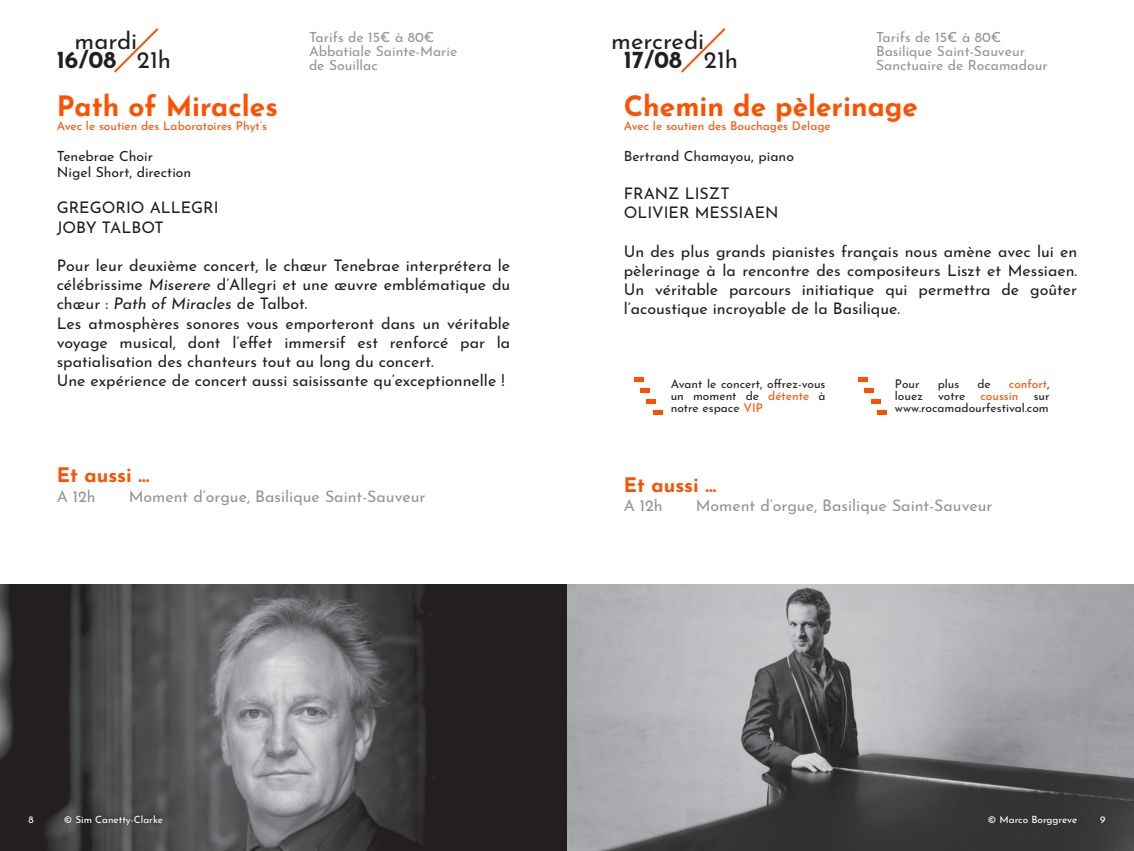
<style>
.page{position:relative;width:1134px;height:851px;background:#fff}
.page>*{position:absolute;margin:0;border:0;box-sizing:border-box;transform-origin:0 0}
.t1{font:700 28px "Josefin Sans";color:#ff5000}
.t2{font:24px "Josefin Sans";color:#231f20}
.t3{font:700 24px "Josefin Sans";color:#231f20}
.t4{font:700 20px "Josefin Sans";color:#ff5000}
.t5{font:16px/19.2px "Josefin Sans";color:#231f20;text-align:justify}
.t6{font:16px "Josefin Sans";color:#939598}
.t7{font:14px/14px "Josefin Sans";color:#939598}
.t8{font:14px "Josefin Sans";color:#231f20}
.t9{font:12px/12px "Josefin Sans";color:#231f20;text-align:justify}
.t10{font:12px "Josefin Sans";color:#ff5000}
.t11{font:10px "Josefin Sans";color:#fff}
.s1{font-style:italic}
.s2{color:#ff5000}
.s3{color:#231f20}
</style>
<div class="page">
<img style="left:0;top:584px;width:1134px;height:266px">
<svg style="left:114px;top:28px;width:45px;height:45px"></svg>
<svg style="left:681px;top:28px;width:45px;height:45px"></svg>
<div style="left:60px;top:809px;width:107px;height:19px;background:#231f20;opacity:.75"></div>
<hr style="left:640px;top:388px;width:10px;height:4px;background:#ff5000">
<hr style="left:646px;top:399px;width:10px;height:4px;background:#ff5000">
<hr style="left:653px;top:410px;width:10px;height:4px;background:#ff5000">
<div style="left:634px;top:377px;width:9px;height:5px;background:#ff5000"></div>
<hr style="left:864px;top:388px;width:10px;height:4px;background:#ff5000">
<svg style="left:871px;top:399px;width:9px;height:4px"></svg>
<div style="left:877px;top:409px;width:10px;height:5px;background:#ff5000"></div>
<div style="left:858px;top:377px;width:10px;height:5px;background:#ff5000"></div>
<p class="t2" style="left:75px;top:20px;width:64px">mardi</p>
<p class="t3" style="left:57px;top:39px;width:61px">16/08</p>
<p class="t2" style="left:137px;top:40px;width:36px">21h</p>
<p class="t7" style="left:309px;top:28px;width:127px">Tarifs de 15€ à 80€</p>
<p class="t7" style="left:309px;top:42px;width:150px">Abbatiale Sainte-Marie de Souillac</p>
<p class="t2" style="left:611px;top:20px;width:95px">mercredi</p>
<p class="t3" style="left:624px;top:39px;width:60px">17/08</p>
<p class="t2" style="left:704px;top:40px;width:36px">21h</p>
<p class="t7" style="left:876px;top:28px;width:127px">Tarifs de 15€ à 80€</p>
<p class="t7" style="left:876px;top:42px;width:150px">Basilique Saint-Sauveur</p>
<p class="t7" style="left:876px;top:56px;width:173px">Sanctuaire de Rocamadour</p>
<p class="t1" style="left:57px;top:81px;width:223px">Path of Miracles</p>
<p class="t10" style="left:57px;top:115px;width:212px">Avec le soutien des Laboratoires Phyt’s</p>
<p class="t8" style="left:57px;top:144px;width:98px">Tenebrae Choir</p>
<p class="t8" style="left:57px;top:161px;width:136px">Nigel Short, direction</p>
<p class="t5" style="left:57px;top:196px;width:164px">GREGORIO ALLEGRI</p>
<p class="t5" style="left:57px;top:215px;width:109px">JOBY TALBOT</p>
<p class="t5" style="left:57px;top:254px;width:455px">Pour leur deuxième concert, le chœur Tenebrae interprétera le célébrissime <span class="s1">Miserere</span> d’Allegri et une œuvre emblématique du chœur : <span class="s1">Path of Miracles</span> de Talbot.</p>
<p class="t5" style="left:57px;top:311px;width:455px">Les atmosphères sonores vous emporteront dans un véritable voyage musical, dont l’effet immersif est renforcé par la spatialisation des chanteurs tout au long du concert.</p>
<p class="t5" style="left:57px;top:369px;width:449px">Une expérience de concert aussi saisissante qu’exceptionnelle !</p>
<p class="t1" style="left:624px;top:81px;width:296px">Chemin de pèlerinage</p>
<p class="t10" style="left:624px;top:115px;width:209px">Avec le soutien des Bouchages Delage</p>
<p class="t8" style="left:624px;top:144px;width:172px">Bertrand Chamayou, piano</p>
<p class="t5" style="left:624px;top:182px;width:107px">FRANZ LISZT</p>
<p class="t5" style="left:624px;top:201px;width:156px">OLIVIER MESSIAEN</p>
<p class="t5" style="left:624px;top:239px;width:455px">Un des plus grands pianistes français nous amène avec lui en pèlerinage à la rencontre des compositeurs Liszt et Messiaen.<br>Un véritable parcours initiatique qui permettra de goûter l’acoustique incroyable de la Basilique.</p>
<p class="t9" style="left:671px;top:376px;width:156px">Avant le concert, offrez-vous un moment de <span class="s2">détente</span> à notre espace <span class="s2">VIP</span></p>
<p class="t9" style="left:895px;top:376px;width:26px">Pour</p>
<p class="t9" style="left:938px;top:376px;width:23px">plus</p>
<p class="t9" style="left:977px;top:376px;width:15px">de</p>
<p class="t10" style="left:1009px;top:374px;width:42px">confort<span class="s3">,</span></p>
<p class="t9" style="left:895px;top:388px;width:29px">louez</p>
<p class="t9" style="left:938px;top:388px;width:29px">votre</p>
<p class="t10" style="left:980px;top:386px;width:40px">coussin</p>
<p class="t9" style="left:895px;top:388px;width:156px;text-align:right">sur www.rocamadourfestival.com</p>
<p class="t4" style="left:57px;top:457px;width:94px">Et aussi …</p>
<p class="t6" style="left:57px;top:482px;width:41px">A 12h</p>
<p class="t6" style="left:129px;top:482px;width:298px">Moment d’orgue, Basilique Saint-Sauveur</p>
<p class="t4" style="left:624px;top:467px;width:94px">Et aussi …</p>
<p class="t6" style="left:624px;top:492px;width:41px">A 12h</p>
<p class="t6" style="left:696px;top:492px;width:298px">Moment d’orgue, Basilique Saint-Sauveur</p>
<p class="t11" style="left:28px;top:810px;width:11px">8<span class="s3">8</span></p>
<p class="t11" style="left:64px;top:810px;width:101px">© Sim Canetty-Clarke</p>
<p class="t11" style="left:988px;top:810px;width:91px">© Marco Borggreve</p>
<p class="t11" style="left:1100px;top:810px;width:7px">9</p>
</div>
